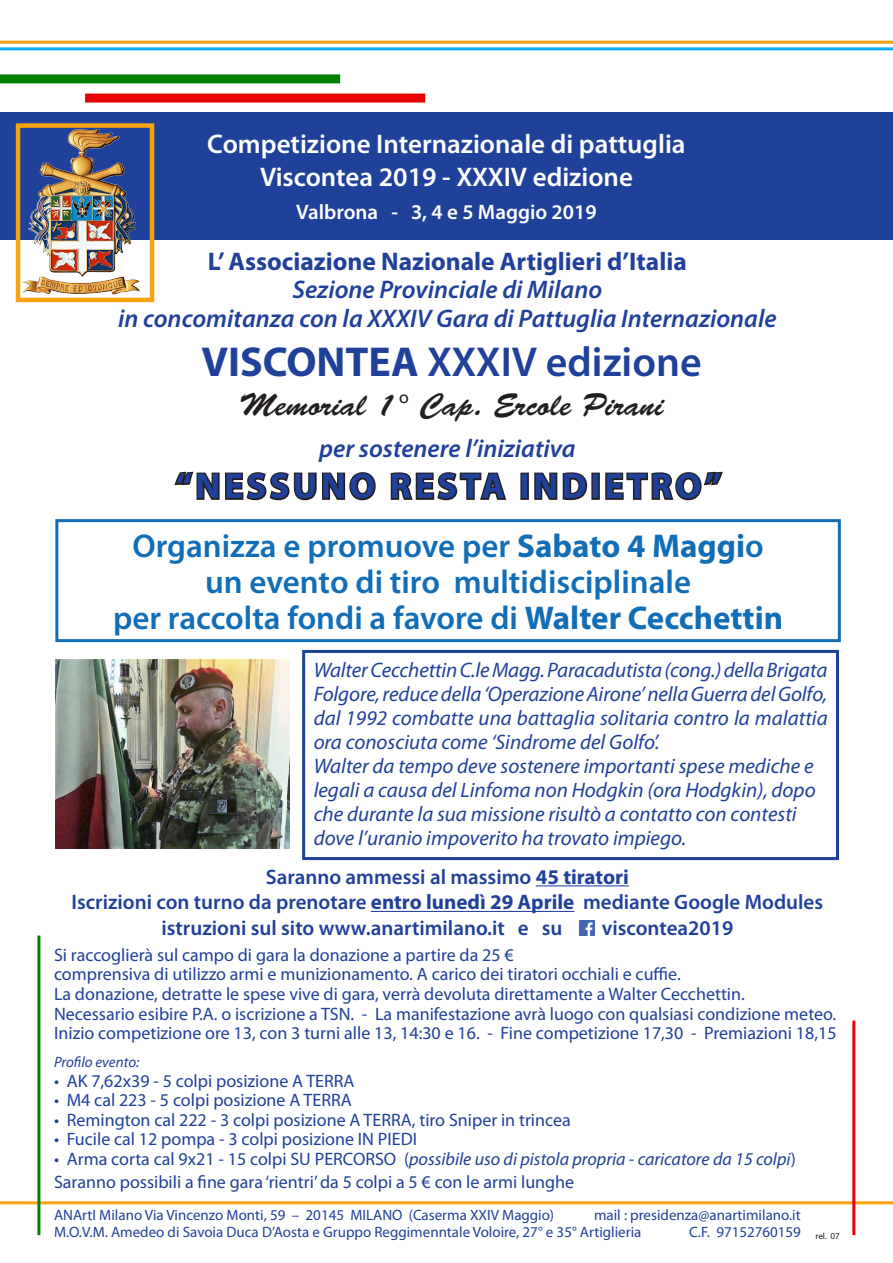
<style>
.page{position:relative;width:893px;height:1263px;background:#fff}
.page>*{position:absolute;margin:0;border:0;box-sizing:border-box;transform-origin:0 0}
.Paragrafo_1_-_bis{font:600 42px "Myriad Pro";color:#20419a}
.Paragrafo_1_-_bis-2{font:700 36px "Myriad Pro";letter-spacing:.1em;color:#20419a}
.Paragrafo_1_-_bis-3{font:600 33px "Myriad Pro";color:#126db7}
.Paragrafo_1_-_bis-4{font:31.5px "Brush Script Std";color:#231f20}
.t1{font:600 27px/32.4px "Myriad Pro";color:#fff;text-align:center}
.Paragrafo_1_-_bis-5{font:italic 600 25.5px "Myriad Pro";color:#20419a}
.Paragrafo_1_-_bis-6{font:700 25.5px "Myriad Pro";color:#20419a}
.Paragrafo_1_-_bis-7{font:italic 21px/24px "Myriad Pro";color:#20419a;text-align:justify}
.Paragrafo_1_-_bis-8{font:600 21px "Myriad Pro";color:#20419a}
.t2{font:600 21px "Myriad Pro";color:#fff}
.Paragrafo_1_-_bis-9{font:18px "Myriad Pro";color:#20419a}
.t3{font:italic 18px "Myriad Pro";color:#20419a}
.t4{font:15px/16.5px "Myriad Pro";color:#20419a}
.Paragrafo_1_-_bis-10{font:italic 15px "Myriad Pro";color:#20419a}
.t5{font:9px "Myriad Pro";color:#231f20}
.s1{font-weight:700}
.s2{font-style:normal}
</style>
<div class="page">
<div style="left:0;top:113px;width:893px;height:127px;background:#20419a"></div>
<hr style="left:0;top:47px;width:893px;height:3px;background:#00aeef">
<hr style="left:0;top:41px;width:893px;height:3px;background:#f7a20f">
<div style="left:0;top:74px;width:340px;height:9px;background:#008000"></div>
<div style="left:85px;top:94px;width:340px;height:9px;background:#eb0000"></div>
<hr style="left:0;top:1201px;width:893px;height:3px;background:#f7a20f">
<hr style="left:37px;top:935px;width:3px;height:300px;background:#008000">
<hr style="left:852px;top:1020px;width:3px;height:215px;background:#eb0000">
<svg style="left:174px;top:471px;width:202px;height:30px"></svg>
<svg style="left:390px;top:472px;width:117px;height:29px"></svg>
<div style="left:520px;top:473px;width:9px;height:27px;border:3px solid #231f20"></div>
<svg style="left:534px;top:472px;width:54px;height:29px"></svg>
<div style="left:591px;top:473px;width:9px;height:27px;border:3px solid #231f20"></div>
<svg style="left:605px;top:471px;width:118px;height:30px"></svg>
<div style="left:55px;top:519px;width:786px;height:123px;border:3px solid #126db7"></div>
<img style="left:55px;top:660px;width:235px;height:188px">
<img style="left:579px;top:920px;width:16px;height:16px">
<div style="left:302px;top:650px;width:537px;height:210px;border:3px solid #20419a"></div>
<hr style="left:536px;top:885px;width:93px;height:1px;background:#20419a">
<hr style="left:371px;top:911px;width:203px;height:1px;background:#20419a">
<img style="left:22px;top:128px;width:118px;height:167px">
<div style="left:16px;top:123px;width:138px;height:179px;border:4px solid #f7a20f"></div>
<h3 class="t1" style="left:207px;top:127px;width:480px">Competizione Internazionale di pattuglia<br>Viscontea 2019 - XXXIV edizione</h3>
<p class="t2" style="left:296px;top:199px;width:302px">Valbrona - 3, 4 e 5 Maggio 2019</p>
<p class="Paragrafo_1_-_bis-6" style="left:208px;top:245px;width:481px">L’ Associazione Nazionale Artiglieri d’Italia</p>
<p class="Paragrafo_1_-_bis-5" style="left:292px;top:273px;width:311px">Sezione Provinciale di Milano</p>
<p class="Paragrafo_1_-_bis-5" style="left:118px;top:302px;width:660px">in concomitanza con la XXXIV Gara di Pattuglia Internazionale</p>
<p class="Paragrafo_1_-_bis" style="left:201px;top:335px;width:502px"><span class="s1">VISCONTEA</span> XXXIV edizione</p>
<p class="Paragrafo_1_-_bis-4" style="left:239px;top:387px;width:426px">Memorial 1° Cap. Ercole Pirani</p>
<p class="Paragrafo_1_-_bis-5" style="left:319px;top:432px;width:258px">per sostenere l’iniziativa</p>
<p class="Paragrafo_1_-_bis-2" style="left:176px;top:463px;width:547px">“NESSUNO RESTA INDIETRO”</p>
<p class="Paragrafo_1_-_bis-3" style="left:132px;top:525px;width:633px">Organizza e promuove per <span class="s1">Sabato 4 Maggi</span>o</p>
<p class="Paragrafo_1_-_bis-3" style="left:205px;top:561px;width:487px">un evento di tiro multidisciplinale</p>
<p class="Paragrafo_1_-_bis-3" style="left:113px;top:597px;width:671px">per raccolta fondi a favore di <span class="s1">Walter Cecchettin</span></p>
<p class="Paragrafo_1_-_bis-7" style="left:314px;top:658px;width:516px">Walter Cecchettin C.le Magg. Paracadutista (cong.) della Brigata Folgore, reduce della ‘Operazione Airone’ nella Guerra del Golfo, dal 1992 combatte una battaglia solitaria contro la malattia ora conosciuta come ‘Sindrome del Golfo’.</p>
<p class="Paragrafo_1_-_bis-7" style="left:314px;top:754px;width:503px;text-align:left">Walter da tempo deve sostenere importanti spese mediche e legali a causa del Linfoma non Hodgkin (ora Hodgkin), dopo che durante la sua missione risultò a contatto con contesti dove l’uranio impoverito ha trovato impiego.</p>
<p class="Paragrafo_1_-_bis-8" style="left:266px;top:863px;width:365px">Saranno ammessi al massimo <span class="s1">45 tiratori</span></p>
<p class="Paragrafo_1_-_bis-8" style="left:71px;top:889px;width:753px">Iscrizioni con turno da prenotare <span class="s1">entro lunedì 29 Aprile</span> mediante Google Modules</p>
<p class="Paragrafo_1_-_bis-8" style="left:161px;top:914px;width:403px">istruzioni sul sito www.anartimilano.it e su</p>
<p class="Paragrafo_1_-_bis-8" style="left:602px;top:914px;width:133px">viscontea2019</p>
<p class="Paragrafo_1_-_bis-9" style="left:54px;top:944px;width:461px">Si raccoglierà sul campo di gara la donazione a partire da 25 €</p>
<p class="Paragrafo_1_-_bis-9" style="left:54px;top:963px;width:628px">comprensiva di utilizzo armi e munizionamento. A carico dei tiratori occhiali e cuffie.</p>
<p class="Paragrafo_1_-_bis-9" style="left:54px;top:983px;width:692px">La donazione, detratte le spese vive di gara, verrà devoluta direttamente a Walter Cecchettin.</p>
<p class="Paragrafo_1_-_bis-9" style="left:54px;top:1002px;width:784px">Necessario esibire P.A. o iscrizione a TSN. - La manifestazione avrà luogo con qualsiasi condizione meteo.</p>
<p class="Paragrafo_1_-_bis-9" style="left:54px;top:1022px;width:784px">Inizio competizione ore 13, con 3 turni alle 13, 14:30 e 16. - Fine competizione 17,30 - Premiazioni 18,15</p>
<p class="Paragrafo_1_-_bis-10" style="left:54px;top:1053px;width:87px">Profilo evento:</p>
<p class="Paragrafo_1_-_bis-9" style="left:54px;top:1069px;width:302px">• AK 7,62x39 - 5 colpi posizione A TERRA</p>
<p class="Paragrafo_1_-_bis-9" style="left:54px;top:1089px;width:299px">• M4 cal 223 - 5 colpi posizione A TERRA</p>
<p class="Paragrafo_1_-_bis-9" style="left:54px;top:1108px;width:518px">• Remington cal 222 - 3 colpi posizione A TERRA, tiro Sniper in trincea</p>
<p class="Paragrafo_1_-_bis-9" style="left:54px;top:1128px;width:364px">• Fucile cal 12 pompa - 3 colpi posizione IN PIEDI</p>
<p class="t3" style="left:54px;top:1147px;width:743px"><span class="s2">• Arma corta cal 9x21 - 15 colpi SU PERCORSO (</span>possibile uso di pistola propria - caricatore da 15 colpi<span class="s2">)</span></p>
<p class="Paragrafo_1_-_bis-9" style="left:54px;top:1171px;width:522px">Saranno possibili a fine gara ‘rientri’ da 5 colpi a 5 € con le armi lunghe</p>
<p class="t4" style="left:54px;top:1206px;width:502px">ANArtI Milano Via Vincenzo Monti, 59 – 20145 MILANO (Caserma XXIV Maggio)</p>
<p class="t4" style="left:54px;top:1206px;width:748px;text-indent:540px">mail : presidenza@anartimilano.it<br>M.O.V.M. Amedeo di Savoia Duca D’Aosta e Gruppo Reggimenntale Voloire, 27° e 35° Artiglieria</p>
<p class="t4" style="left:689px;top:1223px;width:113px">C.F. 97152760159</p>
<p class="t5" style="left:815px;top:1230px;width:26px">rel. 07</p>
</div>
